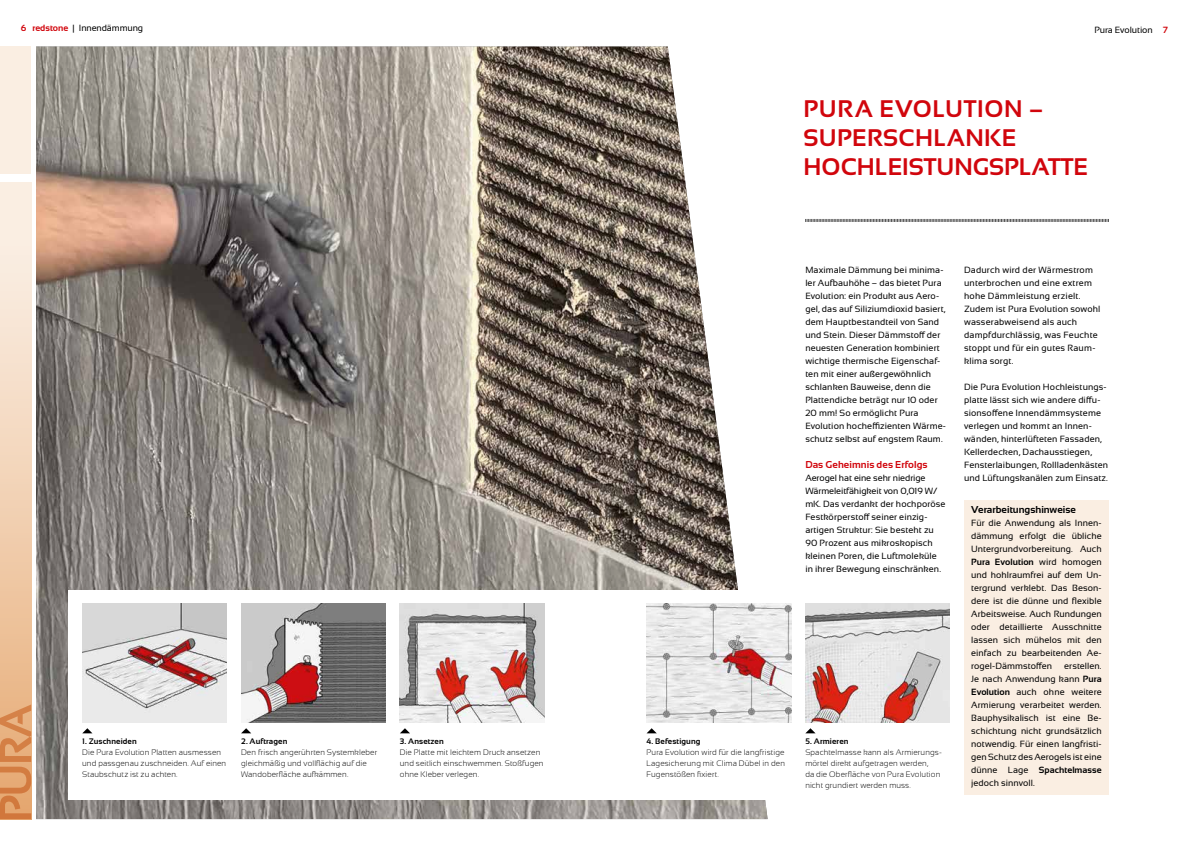
<style>
.page{position:relative;width:1191px;height:842px;background:#fff}
.page>*{position:absolute;margin:0;border:0;box-sizing:border-box;transform-origin:0 0}
.t1{font:700 24px/28.8px "Sansation";letter-spacing:.01em;color:#d1050c}
.t2{font:700 10px "Sansation";letter-spacing:.01em;color:#d1050c}
.t3{font:700 10px "Sansation";color:#000}
.t4{font:9px/13px "Sansation";letter-spacing:.01em;color:#000}
.t5{font:9px "Sansation";letter-spacing:-.01em;color:#000}
.t6{font:300 8px/11px "Sansation";letter-spacing:.015em;color:#000}
.t7{font:700 8px "Sansation";letter-spacing:.015em;color:#000}
.s1{font-weight:700;color:#d1050c}
.s2{font-weight:700}
</style>
<div class="page">
<svg style="left:0;top:182px;width:31px;height:522px;background:#f3d7bd"></svg>
<div style="left:0;top:47px;width:31px;height:127px;background:#faeee2"></div>
<svg style="left:0;top:704px;width:31px;height:115px;background:#de9861"></svg>
<svg style="left:805px;top:219px;width:304px;height:3px"></svg>
<img style="left:36px;top:47px;width:731px;height:772px">
<div style="left:68px;top:590px;width:1040px;height:210px;background:#fff"></div>
<svg style="left:241px;top:728px;width:10px;height:5px"></svg>
<svg style="left:400px;top:728px;width:10px;height:5px"></svg>
<svg style="left:806px;top:728px;width:9px;height:5px"></svg>
<svg style="left:647px;top:728px;width:10px;height:5px"></svg>
<svg style="left:82px;top:728px;width:10px;height:5px"></svg>
<div style="left:964px;top:500px;width:144px;height:295px;background:#faeee2"></div>
<img style="left:400px;top:603px;width:144px;height:119px">
<img style="left:805px;top:603px;width:145px;height:119px">
<img style="left:82px;top:603px;width:145px;height:119px">
<img style="left:646px;top:603px;width:145px;height:119px">
<img style="left:241px;top:603px;width:145px;height:119px">
<p class="t5" style="left:21px;top:23px;width:124px"><span class="s1">6 redstone</span> | Innendämmung</p>
<p class="t7" style="left:82px;top:736px;width:56px">1. Zuschneiden</p>
<p class="t6" style="left:82px;top:746px;width:145px">Die Pura Evolution Platten ausmessen und passgenau zuschneiden. Auf einen<br>Staubschutz ist zu achten.</p>
<p class="t7" style="left:241px;top:736px;width:48px">2. Auftragen</p>
<p class="t6" style="left:241px;top:746px;width:138px">Den frisch angerührten Systemkleber gleichmäßig und vollflächig auf die<br>Wandoberfläche aufkämmen.</p>
<p class="t7" style="left:400px;top:736px;width:45px">3. Ansetzen</p>
<p class="t6" style="left:400px;top:746px;width:145px">Die Platte mit leichtem Druck ansetzen und seitlich einschwemmen. Stoßfugen ohne Kleber verlegen.</p>
<p class="t5" style="left:1094px;top:24px;width:75px">Pura Evolution <span class="s1">7</span></p>
<h1 class="t1" style="left:803px;top:94px;width:286px">PURA EVOLUTION –<br>SUPERSCHLANKE<br>HOCHLEISTUNGSPLATTE</h1>
<p class="t7" style="left:646px;top:736px;width:55px">4. Befestigung</p>
<p class="t6" style="left:646px;top:746px;width:140px;text-align:justify">Pura Evolution wird für die langfristige Lagesicherung mit Clima Dübel in den Fugenstößen fixiert.</p>
<p class="t4" style="left:805px;top:263px;width:142px">Maximale Dämmung bei minima&shy;ler Aufbauhöhe – das bietet Pura<br>Evolution: ein Produkt aus Aero&shy;gel, das auf Siliziumdioxid basiert, dem Hauptbestandteil von Sand und Stein. Dieser Dämmstoff der neuesten Generation kombiniert wichtige thermische Eigenschaf&shy;ten mit einer außergewöhnlich schlanken Bauweise, denn die<br>Plattendicke beträgt nur 10 oder<br>20 mm! So ermöglicht Pura<br>Evolution hocheffizienten Wärme&shy;schutz selbst auf engstem Raum.</p>
<p class="t2" style="left:805px;top:459px;width:124px">Das Geheimnis des Erfolgs</p>
<p class="t4" style="left:805px;top:471px;width:142px">Aerogel hat eine sehr niedrige<br>Wärmeleitfähigkeit von 0,019 W/ mK. Das verdankt der hochporöse<br>Festkörperstoff seiner einzig&shy;artigen Struktur: Sie besteht zu<br>90 Prozent aus mikroskopisch kleinen Poren, die Luftmoleküle in ihrer Bewegung einschränken.</p>
<p class="t7" style="left:805px;top:736px;width:45px">5. Armieren</p>
<p class="t6" style="left:805px;top:746px;width:138px">Spachtelmasse kann als Armierungs&shy;mörtel direkt aufgetragen werden,<br>da die Oberfläche von Pura Evolution nicht grundiert werden muss.</p>
<p class="t4" style="left:964px;top:263px;width:138px">Dadurch wird der Wärmestrom unterbrochen und eine extrem hohe Dämmleistung erzielt.<br>Zudem ist Pura Evolution sowohl wasserabweisend als auch dampfdurchlässig, was Feuchte stoppt und für ein gutes Raum&shy;klima sorgt.</p>
<p class="t4" style="left:964px;top:380px;width:146px">Die Pura Evolution Hochleistungs&shy;platte lässt sich wie andere diffu&shy;sionsoffene Innendämmsysteme verlegen und kommt an Innen&shy;wänden, hinterlüfteten Fassaden, Kellerdecken, Dachausstiegen, Fensterlaibungen, Rollladenkästen und Lüftungskanälen zum Einsatz.</p>
<p class="t3" style="left:971px;top:504px;width:106px">Verarbeitungshinweise</p>
<p class="t4" style="left:971px;top:517px;width:132px;text-align:justify">Für die Anwendung als Innen&shy;dämmung erfolgt die übliche Untergrundvorbereitung. Auch <span class="s2">Pura Evolution</span> wird homogen und hohlraumfrei auf dem Un&shy;tergrund verklebt. Das Beson&shy;dere ist die dünne und flexible Arbeitsweise. Auch Rundungen oder detaillierte Ausschnitte lassen sich mühelos mit den einfach zu bearbeitenden Ae&shy;rogel-Dämmstoffen</p>
<p class="t4" style="left:971px;top:660px;width:132px;text-align:justify;text-indent:93px">erstellen.<br>Je nach Anwendung kann <span class="s2">Pura Evolution</span> auch ohne weitere Armierung verarbeitet werden.<br>Bauphysikalisch ist eine Be&shy;schichtung nicht grundsätzlich notwendig. Für einen langfristi&shy;gen Schutz des Aerogels ist eine dünne Lage <span class="s2">Spachtelmasse </span>jedoch sinnvoll.</p>
</div>
